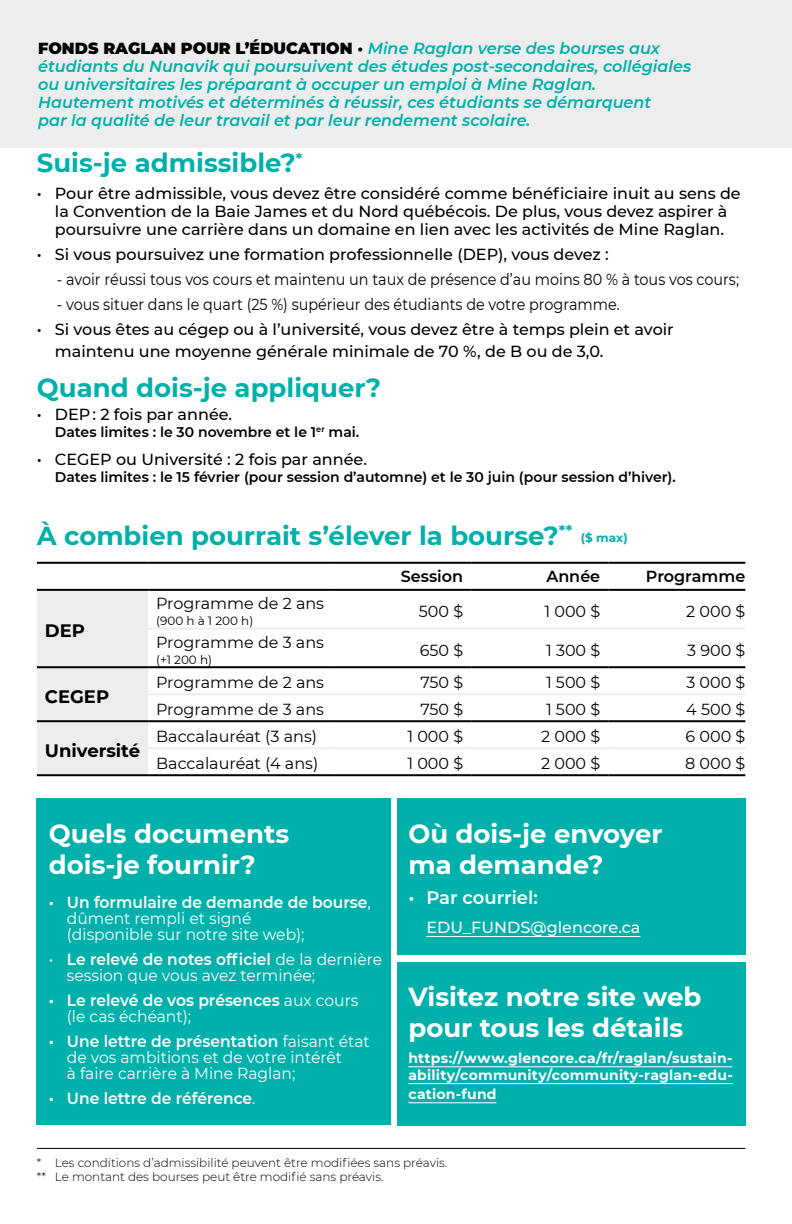
<style>
.page{position:relative;width:792px;height:1224px;background:#fff}
.page>*{position:absolute;margin:0;border:0;box-sizing:border-box;transform-origin:0 0}
.t1{font:700 26px/31.2px "Montserrat";color:#fff}
.t2{font:700 26px "Montserrat";color:#00b0ab}
.t3{font:700 18px "Montserrat";color:#000}
.t4{font:600 18px "Montserrat";color:#fff}
.t5{font:500 16px/18px "Montserrat";color:#000;text-align:center}
.t6{font:italic 600 16px/18px "Montserrat";color:#00b0ab}
.t7{font:16px/16px "Montserrat";color:#fff}
.t8{font:16px "Montserrat";color:#000}
.t9{font:16px "Montserrat";color:#000;scale:.9 1}
.t10{font:600 16px/16px "Montserrat";color:#fff}
.t11{font:600 16px "Montserrat";color:#000}
.t12{font:500 16px "Montserrat";color:#fff}
.t13{font:600 14px "Montserrat";color:#000}
.t14{font:700 14px/16.8px "Montserrat";letter-spacing:.015em;color:#fff}
.t15{font:300 12px "Montserrat";color:#000}
.t16{font:12px "Montserrat";color:#000}
.t17{font:700 12px "Montserrat";color:#00b0ab}
.s1{font-weight:900;font-style:normal;color:#000}
.s2{font-weight:700;color:#000}
.s3{font-weight:600}
.s4{font-weight:400}
</style>
<div class="page">
<div style="left:0;top:0;width:792px;height:147px;background:#ededed"></div>
<div style="left:37px;top:799px;width:354px;height:326px;background:#00b0ab"></div>
<div style="left:397px;top:799px;width:348px;height:156px;background:#00b0ab"></div>
<div style="left:397px;top:962px;width:348px;height:163px;background:#00b0ab"></div>
<div style="left:37px;top:591px;width:111px;height:183px;background:#ededed"></div>
<hr style="left:37px;top:562px;width:111px;height:2px;background:#000">
<hr style="left:148px;top:562px;width:186px;height:2px;background:#000">
<hr style="left:334px;top:562px;width:137px;height:2px;background:#000">
<hr style="left:471px;top:562px;width:137px;height:2px;background:#000">
<hr style="left:608px;top:562px;width:137px;height:2px;background:#000">
<hr style="left:37px;top:589px;width:111px;height:2px;background:#000">
<hr style="left:148px;top:589px;width:186px;height:2px;background:#000">
<hr style="left:334px;top:589px;width:137px;height:2px;background:#000">
<hr style="left:471px;top:589px;width:137px;height:2px;background:#000">
<hr style="left:608px;top:589px;width:137px;height:2px;background:#000">
<hr style="left:37px;top:666px;width:111px;height:2px;background:#000">
<hr style="left:148px;top:666px;width:186px;height:2px;background:#000">
<hr style="left:334px;top:666px;width:137px;height:2px;background:#000">
<hr style="left:471px;top:666px;width:137px;height:2px;background:#000">
<hr style="left:608px;top:666px;width:137px;height:2px;background:#000">
<hr style="left:37px;top:720px;width:111px;height:2px;background:#000">
<hr style="left:148px;top:720px;width:186px;height:2px;background:#000">
<hr style="left:334px;top:720px;width:137px;height:2px;background:#000">
<hr style="left:471px;top:720px;width:137px;height:2px;background:#000">
<hr style="left:608px;top:720px;width:137px;height:2px;background:#000">
<hr style="left:148px;top:628px;width:186px;height:2px;background:#ededed">
<hr style="left:334px;top:628px;width:137px;height:2px;background:#ededed">
<hr style="left:471px;top:628px;width:137px;height:2px;background:#ededed">
<hr style="left:608px;top:628px;width:137px;height:2px;background:#ededed">
<hr style="left:148px;top:693px;width:186px;height:2px;background:#ededed">
<hr style="left:334px;top:693px;width:137px;height:2px;background:#ededed">
<hr style="left:471px;top:693px;width:137px;height:2px;background:#ededed">
<hr style="left:608px;top:693px;width:137px;height:2px;background:#ededed">
<hr style="left:148px;top:747px;width:186px;height:2px;background:#ededed">
<hr style="left:334px;top:747px;width:137px;height:2px;background:#ededed">
<hr style="left:471px;top:747px;width:137px;height:2px;background:#ededed">
<hr style="left:608px;top:747px;width:137px;height:2px;background:#ededed">
<hr style="left:37px;top:774px;width:111px;height:2px;background:#000">
<hr style="left:148px;top:774px;width:186px;height:2px;background:#000">
<hr style="left:334px;top:774px;width:137px;height:2px;background:#000">
<hr style="left:471px;top:774px;width:137px;height:2px;background:#000">
<hr style="left:608px;top:774px;width:137px;height:2px;background:#000">
<hr style="left:426px;top:936px;width:215px;height:1px;background:#fff">
<hr style="left:408px;top:1066px;width:324px;height:1px;background:#fff">
<hr style="left:408px;top:1083px;width:325px;height:1px;background:#fff">
<hr style="left:408px;top:1102px;width:89px;height:1px;background:#fff">
<hr style="left:37px;top:1148px;width:708px;height:1px;background:#000">
<p class="t6" style="left:38px;top:39px;width:655px"><span class="s1">FONDS RAGLAN POUR L’ÉDUCATION</span> <span class="s2">•</span> Mine Raglan verse des bourses aux étudiants du Nunavik qui poursuivent des études post-secondaires, collégiales ou universitaires les préparant à occuper un emploi à Mine Raglan.<br>Hautement motivés et déterminés à réussir, ces étudiants se démarquent<br>par la qualité de leur travail et par leur rendement scolaire.</p>
<p class="t2" style="left:37px;top:144px;width:267px">Suis-je admissible?<sup>*</sup></p>
<p class="t5" style="left:37px;top:184px;width:705px">• Pour être admissible, vous devez être considéré comme bénéficiaire inuit au sens de la Convention de la Baie James et du Nord québécois. De plus, vous devez aspirer à poursuivre une carrière dans un domaine en lien avec les activités de Mine Raglan.</p>
<p class="t5" style="left:37px;top:245px;width:573px">• Si vous poursuivez une formation professionnelle (DEP), vous devez :</p>
<p class="t9" style="left:57px;top:269px;width:760px">- avoir réussi tous vos cours et maintenu un taux de présence d’au moins 80 % à tous vos cours;</p>
<p class="t9" style="left:57px;top:294px;width:627px">- vous situer dans le quart (25 %) supérieur des étudiants de votre programme.</p>
<p class="t5" style="left:55px;top:318px;width:621px;line-height:21.6px;text-align:left;text-indent:-18px">• Si vous êtes au cégep ou à l’université, vous devez être à temps plein et avoir maintenu une moyenne générale minimale de 70 %, de B ou de 3,0.</p>
<p class="t2" style="left:37px;top:369px;width:346px">Quand dois-je appliquer?</p>
<p class="t5" style="left:37px;top:404px;width:197px">• DEP : 2 fois par année.</p>
<p class="t13" style="left:55px;top:422px;width:306px">Dates limites : le 30 novembre et le 1<sup>er</sup> mai.</p>
<p class="t5" style="left:37px;top:449px;width:332px">• CEGEP ou Université : 2 fois par année.</p>
<p class="t13" style="left:55px;top:467px;width:622px">Dates limites : le 15 février (pour session d’automne) et le 30 juin (pour session d’hiver).</p>
<p class="t2" style="left:37px;top:517px;width:537px">À combien pourrait s’élever la bourse?<sup>**</sup></p>
<p class="t11" style="left:401px;top:565px;width:64px">Session</p>
<p class="t11" style="left:546px;top:565px;width:55px">Année</p>
<p class="t11" style="left:646px;top:565px;width:101px">Programme</p>
<p class="t3" style="left:45px;top:618px;width:42px">DEP</p>
<p class="t17" style="left:581px;top:529px;width:48px">($ max)</p>
<p class="t8" style="left:156px;top:592px;width:169px">Programme de 2 ans</p>
<p class="t16" style="left:156px;top:612px;width:99px">(900 h à 1 200 h)</p>
<p class="t8" style="left:419px;top:600px;width:46px">500 $</p>
<p class="t8" style="left:544px;top:600px;width:57px">1 000 $</p>
<p class="t8" style="left:686px;top:600px;width:61px">2 000 $</p>
<p class="t8" style="left:156px;top:631px;width:169px">Programme de 3 ans</p>
<p class="t16" style="left:156px;top:651px;width:57px">(+1 200 h)</p>
<p class="t8" style="left:420px;top:639px;width:45px">650 $</p>
<p class="t8" style="left:546px;top:639px;width:56px">1 300 $</p>
<p class="t8" style="left:687px;top:639px;width:60px">3 900 $</p>
<p class="t3" style="left:45px;top:684px;width:66px">CEGEP</p>
<p class="t3" style="left:45px;top:738px;width:97px">Université</p>
<p class="t8" style="left:156px;top:672px;width:169px">Programme de 2 ans</p>
<p class="t8" style="left:420px;top:672px;width:44px">750 $</p>
<p class="t8" style="left:546px;top:672px;width:56px">1 500 $</p>
<p class="t8" style="left:686px;top:672px;width:61px">3 000 $</p>
<p class="t8" style="left:156px;top:699px;width:169px">Programme de 3 ans</p>
<p class="t8" style="left:420px;top:699px;width:44px">750 $</p>
<p class="t8" style="left:546px;top:699px;width:56px">1 500 $</p>
<p class="t8" style="left:686px;top:699px;width:61px">4 500 $</p>
<p class="t8" style="left:156px;top:726px;width:162px">Baccalauréat (3 ans)</p>
<p class="t8" style="left:407px;top:726px;width:57px">1 000 $</p>
<p class="t8" style="left:541px;top:726px;width:61px">2 000 $</p>
<p class="t8" style="left:686px;top:726px;width:61px">6 000 $</p>
<p class="t8" style="left:156px;top:753px;width:164px">Baccalauréat (4 ans)</p>
<p class="t8" style="left:407px;top:753px;width:57px">1 000 $</p>
<p class="t8" style="left:541px;top:753px;width:61px">2 000 $</p>
<p class="t8" style="left:685px;top:753px;width:62px">8 000 $</p>
<p class="t1" style="left:49px;top:816px;width:242px">Quels documents dois-je fournir?</p>
<p class="t7" style="left:67px;top:893px;width:306px;text-indent:-18px"><span class="s3">• Un formulaire de demande de bourse</span>, dûment rempli et signé<br>(disponible sur notre site web);</p>
<p class="t7" style="left:67px;top:950px;width:317px;text-indent:-18px">• <span class="s3">Le relevé de notes officiel</span> de la dernière session que vous avez terminée;</p>
<p class="t10" style="left:67px;top:991px;width:293px;text-indent:-18px">• Le relevé de vos présences <span class="s4">aux cours (le cas échéant);</span></p>
<p class="t7" style="left:67px;top:1032px;width:305px;text-indent:-18px"><span class="s3">• Une lettre de présentation</span> faisant état de vos ambitions et de votre intérêt<br>à faire carrière à Mine Raglan;</p>
<p class="t10" style="left:49px;top:1089px;width:208px">• Une lettre de référence<span class="s4">.</span></p>
<p class="t1" style="left:408px;top:816px;width:256px">Où dois-je envoyer ma demande?</p>
<p class="t4" style="left:408px;top:885px;width:131px">• Par courriel:</p>
<p class="t12" style="left:426px;top:916px;width:216px">EDU_FUNDS@glencore.ca</p>
<p class="t1" style="left:408px;top:980px;width:295px">Visitez notre site web pour tous les détails</p>
<p class="t14" style="left:408px;top:1049px;width:326px">https://www.glencore.ca/fr/raglan/sustain&shy;ability/community/community-raglan-edu-</p>
<p class="t14" style="left:408px;top:1085px;width:90px">cation-fund</p>
<p class="t15" style="left:37px;top:1154px;width:412px">* Les conditions d’admissibilité peuvent être modifiées sans préavis.</p>
<p class="t15" style="left:37px;top:1169px;width:348px">** Le montant des bourses peut être modifié sans préavis.</p>
</div>
